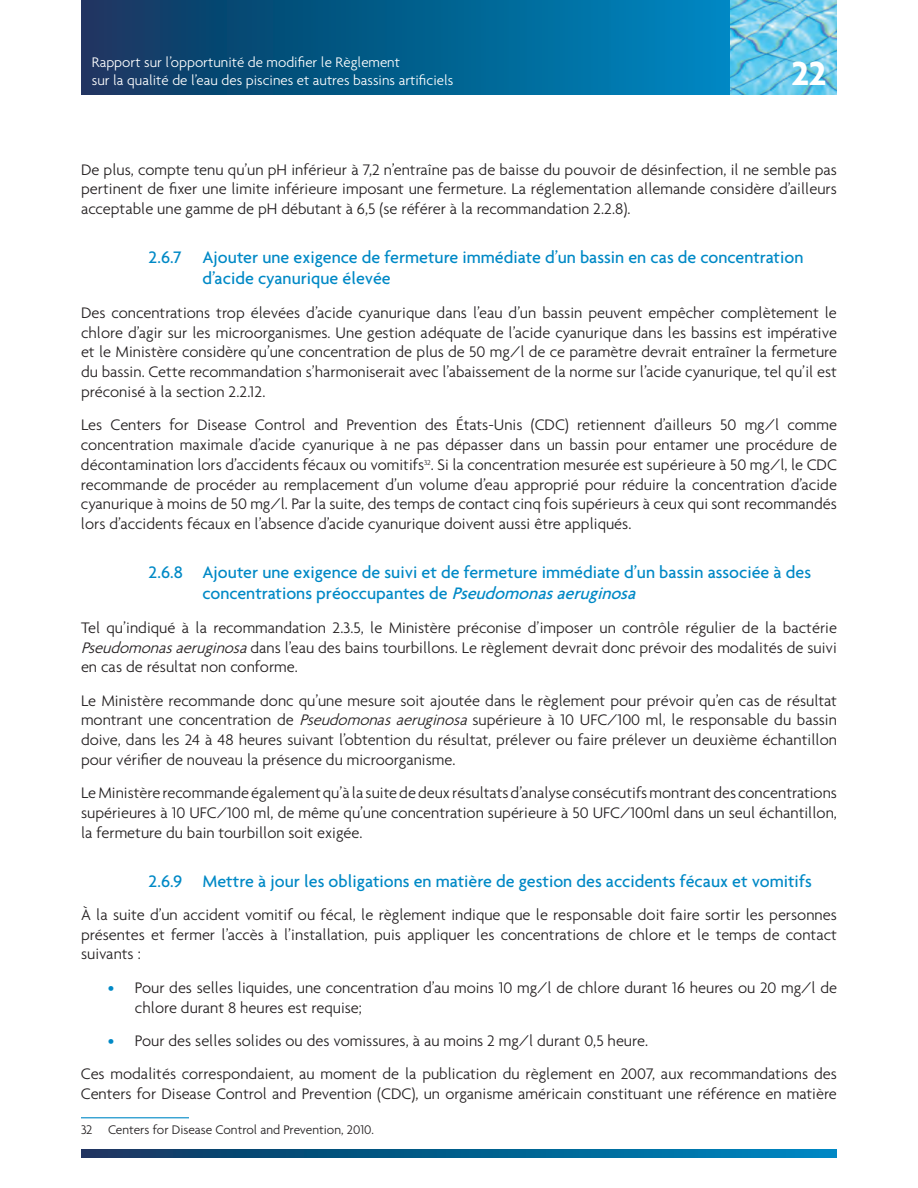
<style>
.page{position:relative;width:918px;height:1188px;background:#fff}
.page>*{position:absolute;margin:0;border:0;box-sizing:border-box;transform-origin:0 0}
.t1{font:700 36px "Agenda";color:#fff}
.t2{font:500 18px/21.6px "Agenda";color:#0089c6}
.t3{font:300 16.5px/19.8px "Agenda";color:#231f20;text-align:justify}
.t4{font:300 15px/18px "Agenda";color:#fff}
.t5{font:300 13.5px "Agenda";color:#231f20}
.s1{font-style:italic}
.s2{font-weight:500;color:#0089c6}
</style>
<div class="page">
<svg style="left:81px;top:0;width:649px;height:94px;background:#045e8d"></svg>
<svg style="left:81px;top:1149px;width:755px;height:9px;background:#045e8d"></svg>
<img style="left:730px;top:0;width:106px;height:94px">
<hr style="left:81px;top:1117px;width:108px;height:1px;background:#0089c6">
<p class="t4" style="left:92px;top:53px;width:363px">Rapport sur l’opportunité de modifier le Règlement<br>sur la qualité de l’eau des piscines et autres bassins artificiels</p>
<h1 class="t1" style="left:791px;top:51px;width:36px">22</h1>
<p class="t3" style="left:81px;top:159px;width:758px">De plus, compte tenu qu’un pH inférieur à 7,2 n’entraîne pas de baisse du pouvoir de désinfection, il ne semble pas pertinent de fixer une limite inférieure imposant une fermeture. La réglementation allemande considère d’ailleurs acceptable une gamme de pH débutant à 6,5 (se référer à la recommandation 2.2.8).</p>
<p class="t2" style="left:202px;top:246px;width:602px;text-indent:-54px">2.6.7 Ajouter une exigence de fermeture immédiate d’un bassin en cas de concentration d’acide cyanurique élevée</p>
<p class="t3" style="left:81px;top:302px;width:758px">Des concentrations trop élevées d’acide cyanurique dans l’eau d’un bassin peuvent empêcher complètement le chlore d’agir sur les microorganismes. Une gestion adéquate de l’acide cyanurique dans les bassins est impérative et le Ministère considère qu’une concentration de plus de 50 mg/l de ce paramètre devrait entraîner la fermeture du bassin. Cette recommandation s’harmoniserait avec l’abaissement de la norme sur l’acide cyanurique, tel qu’il est préconisé à la section 2.2.12.</p>
<p class="t3" style="left:81px;top:415px;width:758px">Les Centers for Disease Control and Prevention des États-Unis (CDC) retiennent d’ailleurs 50 mg/l comme concentration maximale d’acide cyanurique à ne pas dépasser dans un bassin pour entamer une procédure de décontamination lors d’accidents fécaux ou vomitifs<sup>32</sup>. Si la concentration mesurée est supérieure à 50 mg/l, le CDC recommande de procéder au remplacement d’un volume d’eau approprié pour réduire la concentration d’acide cyanurique à moins de 50 mg/l. Par la suite, des temps de contact cinq fois supérieurs à ceux qui sont recommandés lors d’accidents fécaux en l’absence d’acide cyanurique doivent aussi être appliqués.</p>
<p class="t2" style="left:202px;top:561px;width:610px;text-indent:-54px">2.6.8 Ajouter une exigence de suivi et de fermeture immédiate d’un bassin associée à des concentrations préoccupantes de <span class="s1">Pseudomonasaeruginosa</span></p>
<p class="t3" style="left:81px;top:617px;width:758px">Tel qu’indiqué à la recommandation 2.3.5, le Ministère préconise d’imposer un contrôle régulier de la bactérie <span class="s1">Pseudomonasaeruginosa</span>dans l’eau des bains tourbillons. Le règlement devrait donc prévoir des modalités de suivi en cas de résultat non conforme.</p>
<p class="t3" style="left:81px;top:690px;width:758px">Le Ministère recommande donc qu’une mesure soit ajoutée dans le règlement pour prévoir qu’en cas de résultat montrant une concentration de <span class="s1">Pseudomonasaeruginosa</span>supérieure à 10 UFC/100 ml, le responsable du bassin doive, dans les 24 à 48 heures suivant l’obtention du résultat, prélever ou faire prélever un deuxième échantillon pour vérifier de nouveau la présence du microorganisme.</p>
<p class="t3" style="left:81px;top:783px;width:758px">Le Ministère recommande également qu’à la suite de deux résultats d’analyse consécutifs montrant des concentrations supérieures à 10 UFC/100 ml, de même qu’une concentration supérieure à 50 UFC/100ml dans un seul échantillon, la fermeture du bain tourbillon soit exigée.</p>
<p class="t2" style="left:148px;top:870px;width:665px">2.6.9 Mettre à jour les obligations en matière de gestion des accidents fécaux et vomitifs</p>
<p class="t3" style="left:81px;top:904px;width:758px">À la suite d’un accident vomitif ou fécal, le règlement indique que le responsable doit faire sortir les personnes présentes et fermer l’accès à l’installation, puis appliquer les concentrations de chlore et le temps de contact suivants :</p>
<p class="t3" style="left:135px;top:977px;width:704px;text-indent:-27px"><span class="s2">•</span> Pour des selles liquides, une concentration d’au moins 10 mg/l de chlore durant 16 heures ou 20 mg/l de chlore durant 8 heures est requise;</p>
<p class="t3" style="left:81px;top:1024px;width:757px;line-height:33.3px;text-indent:27px"><span class="s2">•</span> Pour des selles solides ou des vomissures, à au moins 2 mg/l durant 0,5 heure.<br>Ces modalités correspondaient, au moment de la publication du règlement en 2007, aux recommandations des</p>
<p class="t3" style="left:81px;top:1083px;width:757px">Centers for Disease Control and Prevention (CDC), un organisme américain constituant une référence en matière</p>
<p class="t5" style="left:81px;top:1122px;width:295px">32 Centers for Disease Control and Prevention, 2010.</p>
</div>
